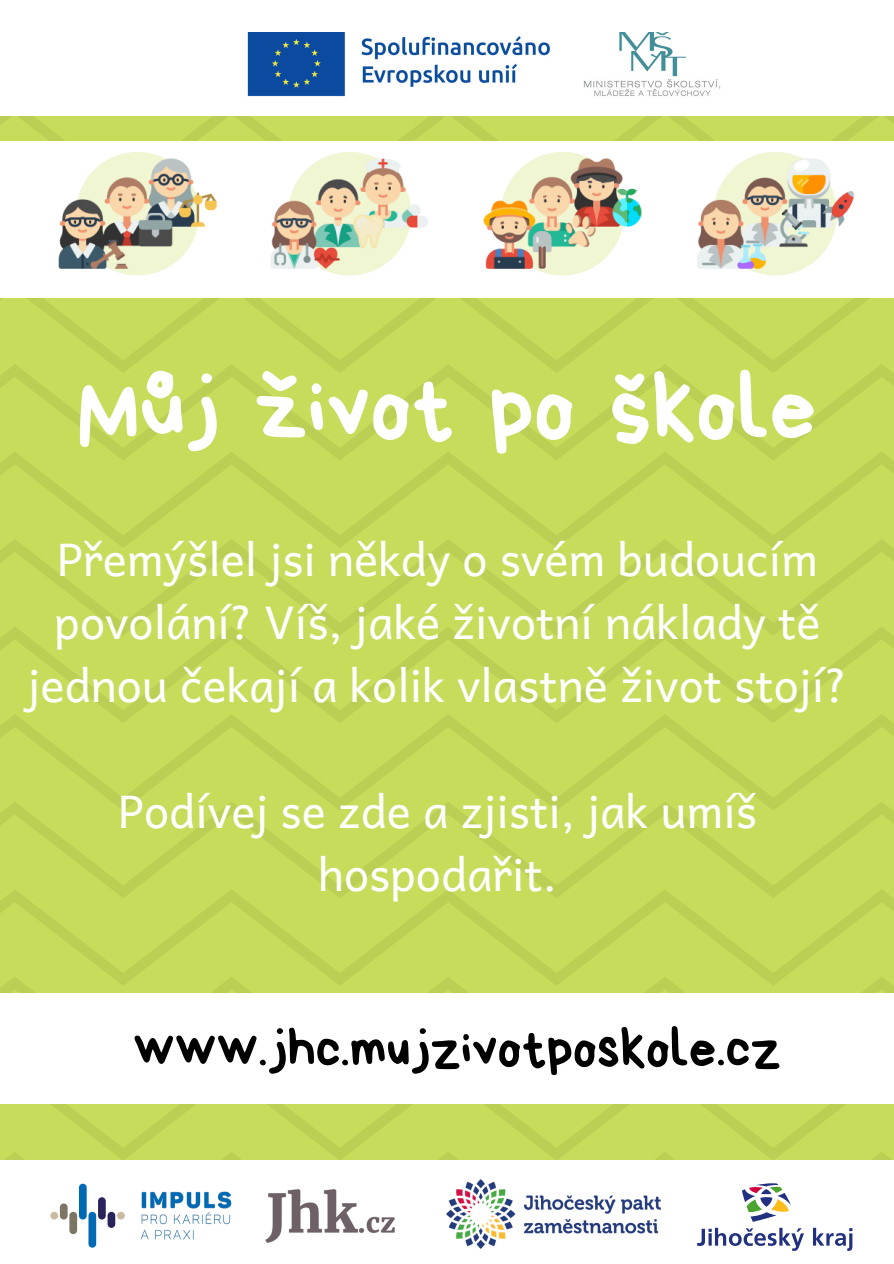
<style>
.page{position:relative;width:894px;height:1264px;background:#fff}
.page>*{position:absolute;margin:0;border:0;box-sizing:border-box;transform-origin:0 0}
.t1{font:92.4px "Bryndan Write";color:#fff}
.t2{font:54px "Bryndan Write";color:#000}
.t3{font:45px/62.8px "Andika";color:#fff;text-align:center}
</style>
<div class="page">
<img style="left:0;top:116px;width:893px;height:1044px">
<div style="left:0;top:993px;width:893px;height:110px;background:#fff"></div>
<img style="left:446px;top:1179px;width:214px;height:69px">
<svg style="left:742px;top:1183px;width:48px;height:38px"></svg>
<svg style="left:813px;top:1227px;width:39px;height:23px"></svg>
<svg style="left:697px;top:1227px;width:106px;height:23px"></svg>
<img style="left:266px;top:1189px;width:128px;height:53px">
<div style="left:107px;top:1211px;width:8px;height:16px;background:#29235c;border-radius:4px"></div>
<div style="left:88px;top:1211px;width:8px;height:36px;background:#0069b4;border-radius:4px"></div>
<div style="left:69px;top:1211px;width:8px;height:23px;background:#7d7564;border-radius:4px"></div>
<svg style="left:50px;top:1211px;width:8px;height:8px"></svg>
<div style="left:79px;top:1183px;width:8px;height:36px;background:#0069b4;border-radius:4px"></div>
<div style="left:98px;top:1197px;width:8px;height:22px;background:#29235c;border-radius:4px"></div>
<div style="left:60px;top:1203px;width:8px;height:16px;background:#7d7564;border-radius:4px"></div>
<svg style="left:117px;top:1211px;width:8px;height:8px"></svg>
<img style="left:141px;top:1191px;width:91px;height:49px">
<img style="left:247px;top:33px;width:474px;height:64px">
<div style="left:0;top:141px;width:893px;height:157px;background:#fff"></div>
<img style="left:58px;top:152px;width:796px;height:124px">
<h1 class="t1" style="left:77px;top:362px;width:740px">Můj život po škole</h1>
<p class="t3" style="left:28px;top:526px;width:821px">Přemýšlel jsi někdy o svém budoucím povolání? Víš, jaké životní náklady tě jednou čekají a kolik vlastně život stojí?</p>
<p class="t3" style="left:118px;top:777px;width:640px">Podívej se zde a zjisti, jak umíš hospodařit.</p>
<p class="t2" style="left:133px;top:1021px;width:649px">www.jhc.mujzivotposkole.cz</p>
</div>
